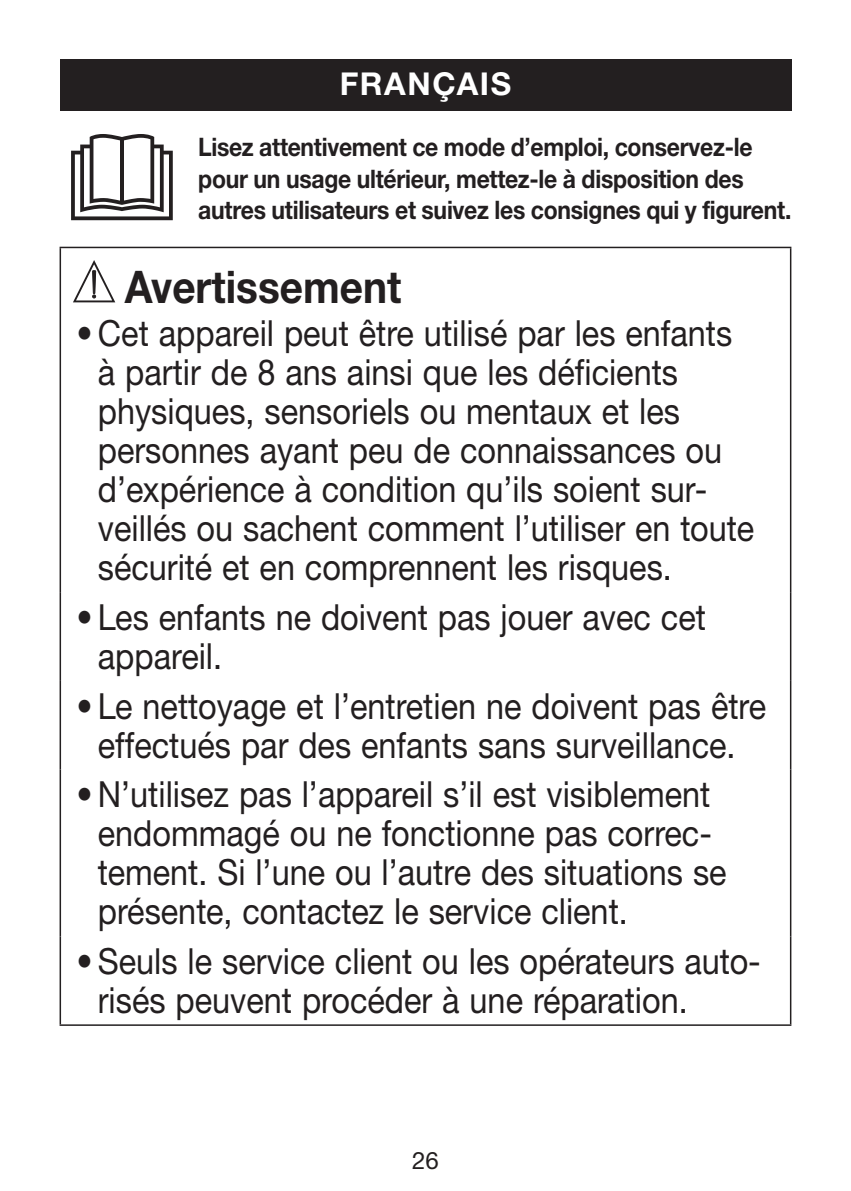
<style>
.page{position:relative;width:851px;height:1191px;background:#fff}
.page>*{position:absolute;margin:0;border:0;box-sizing:border-box;transform-origin:0 0}
.t1{font:700 45px "Helvetica Neue LTW1 G";color:#231f20;scale:.9 1}
.t2{font:36px/39px "Helvetica Neue LTW1 G";color:#231f20;scale:.9 1}
.t3{font:700 31.5px "Helvetica Neue LTW1 G";letter-spacing:.05em;color:#fff}
.t4{font:700 25.5px/31.5px "Helvetica Neue LTW1 G";letter-spacing:-.01em;color:#231f20;scale:.9 1}
.t5{font:24px "Helvetica Neue LTW1 G";color:#231f20}
</style>
<div class="page">
<hr style="left:60px;top:247px;width:731px;height:1px;background:#231f20">
<hr style="left:60px;top:248px;width:1px;height:344px;background:#231f20">
<hr style="left:789px;top:248px;width:2px;height:344px;background:#231f20">
<hr style="left:60px;top:592px;width:1px;height:89px;background:#231f20">
<hr style="left:789px;top:592px;width:2px;height:89px;background:#231f20">
<hr style="left:60px;top:681px;width:1px;height:88px;background:#231f20">
<hr style="left:789px;top:681px;width:2px;height:88px;background:#231f20">
<hr style="left:60px;top:769px;width:1px;height:167px;background:#231f20">
<hr style="left:789px;top:769px;width:2px;height:167px;background:#231f20">
<hr style="left:60px;top:936px;width:1px;height:88px;background:#231f20">
<hr style="left:789px;top:936px;width:2px;height:88px;background:#231f20">
<hr style="left:60px;top:1024px;width:731px;height:1px;background:#231f20">
<svg style="left:73px;top:260px;width:43px;height:43px"></svg>
<div style="left:92px;top:270px;width:4px;height:24px;border:1px solid #231f20"></div>
<div style="left:60px;top:60px;width:731px;height:51px;background:#231f20"></div>
<svg style="left:71px;top:134px;width:102px;height:86px"></svg>
<hr style="left:120px;top:139px;width:4px;height:64px;background:#231f20">
<p class="t3" style="left:339px;top:64px;width:173px">FRANÇAIS</p>
<p class="t4" style="left:198px;top:131px;width:660px">Lisez attentivement ce mode d’emploi, conservez-le pour un usage ultérieur, mettez-le à disposition des autres utilisateurs et suivez les consignes qui y figurent.</p>
<p class="t1" style="left:125px;top:259px;width:309px">Avertissement</p>
<p class="t2" style="left:98px;top:313px;width:730px;text-indent:-21px">• Cet appareil peut être utilisé par les enfants à partir de 8 ans ainsi que les déficients physiques, sensoriels ou mentaux et les personnes ayant peu de connaissances ou d’expérience à condition qu’ils soient sur&shy;veillés ou sachent comment l’utiliser en toute sécurité et en comprennent les risques.</p>
<p class="t2" style="left:98px;top:597px;width:677px;text-indent:-21px">• Les enfants ne doivent pas jouer avec cet appareil.</p>
<p class="t2" style="left:77px;top:686px;width:767px;text-align:center">• Le nettoyage et l’entretien ne doivent pas être effectués par des enfants sans surveillance.</p>
<p class="t2" style="left:98px;top:774px;width:700px;text-indent:-21px">• N’utilisez pas l’appareil s’il est visiblement endommagé ou ne fonctionne pas correc&shy;tement. Si l’une ou l’autre des situations se présente, contactez le service client.</p>
<p class="t2" style="left:98px;top:941px;width:738px;text-indent:-21px">• Seuls le service client ou les opérateurs auto&shy;risés peuvent procéder à une réparation.</p>
<p class="t5" style="left:412px;top:1145px;width:28px">26</p>
</div>
